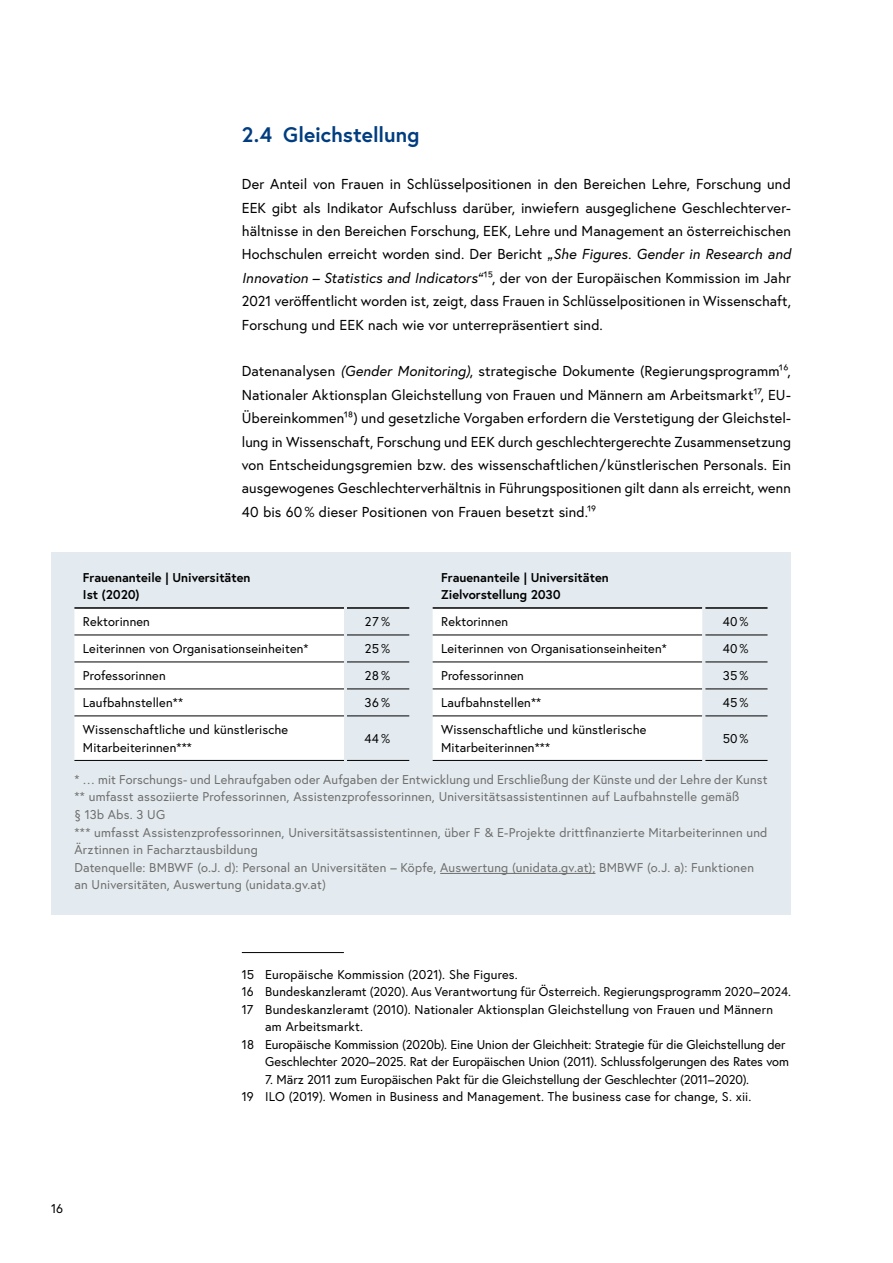
<style>
.page{position:relative;width:893px;height:1263px;background:#fff}
.page>*{position:absolute;margin:0;border:0;box-sizing:border-box;transform-origin:0 0}
.t1{font:700 21px "Europa Austria";letter-spacing:-.005em;color:#003d80}
.p_Abstand_danach{font:14.4px/23.4px "Europa Austria";letter-spacing:.01em;color:#000;text-align:justify}
.p_Fußnote{font:12.75px/17.5px "Europa Austria";letter-spacing:.005em;color:#000}
.p_Bildbeschriftung{font:12.75px/17.5px "Europa Austria";letter-spacing:.015em;color:#6f6f6e}
.td_Tabellentext{font:12.75px/17.5px "Europa Austria";letter-spacing:.01em;color:#000}
.th_Tabellenkopf{font:700 12.75px/17.5px "Europa Austria";color:#000}
.s1{font-style:italic}
</style>
<div class="page">
<div style="left:51px;top:552px;width:740px;height:362px;background:#e4ebf0"></div>
<hr style="left:242px;top:952px;width:102px;height:1px;background:#000">
<div style="left:74px;top:609px;width:270px;height:150px;background:#fff"></div>
<hr style="left:74px;top:607px;width:270px;height:2px;background:#000">
<hr style="left:347px;top:607px;width:62px;height:2px;background:#000">
<hr style="left:74px;top:635px;width:270px;height:1px;background:#000">
<hr style="left:347px;top:635px;width:62px;height:1px;background:#000">
<hr style="left:74px;top:661px;width:270px;height:1px;background:#000">
<hr style="left:347px;top:661px;width:62px;height:1px;background:#000">
<hr style="left:74px;top:688px;width:270px;height:1px;background:#000">
<hr style="left:347px;top:688px;width:62px;height:1px;background:#000">
<hr style="left:74px;top:715px;width:270px;height:1px;background:#000">
<hr style="left:347px;top:715px;width:62px;height:1px;background:#000">
<hr style="left:74px;top:760px;width:270px;height:1px;background:#000">
<hr style="left:347px;top:760px;width:62px;height:1px;background:#000">
<hr style="left:440px;top:873px;width:155px;height:1px;background:#6f6f6e">
<div style="left:433px;top:609px;width:269px;height:150px;background:#fff"></div>
<hr style="left:433px;top:607px;width:269px;height:2px;background:#000">
<hr style="left:705px;top:607px;width:62px;height:2px;background:#000">
<hr style="left:433px;top:635px;width:269px;height:1px;background:#000">
<hr style="left:705px;top:635px;width:62px;height:1px;background:#000">
<hr style="left:433px;top:661px;width:269px;height:1px;background:#000">
<hr style="left:705px;top:661px;width:62px;height:1px;background:#000">
<hr style="left:433px;top:688px;width:269px;height:1px;background:#000">
<hr style="left:705px;top:688px;width:62px;height:1px;background:#000">
<hr style="left:433px;top:715px;width:269px;height:1px;background:#000">
<hr style="left:705px;top:715px;width:62px;height:1px;background:#000">
<hr style="left:433px;top:760px;width:269px;height:1px;background:#000">
<hr style="left:705px;top:760px;width:62px;height:1px;background:#000">
<h2 class="t1" style="left:242px;top:121px;width:179px">2.4 Gleichstellung</h2>
<p class="p_Abstand_danach" style="left:242px;top:172px;width:551px">Der Anteil von Frauen in Schlüsselpositionen in den Bereichen Lehre, Forschung und EEK gibt als Indikator Aufschluss darüber, inwiefern ausgeglichene Geschlechterver&shy;hältnisse in den Bereichen Forschung, EEK, Lehre und Management an österreichischen Hochschulen erreicht worden sind. Der Bericht <span class="s1">„She Figures. Gender in Research and Innovation – Statistics and Indicators“</span>15, der von der Europäischen Kommission im Jahr 2021 veröffentlicht worden ist, zeigt, dass Frauen in Schlüsselpositionen in Wissenschaft, Forschung und EEK nach wie vor unterrepräsentiert sind.</p>
<p class="p_Abstand_danach" style="left:242px;top:359px;width:551px">Datenanalysen <span class="s1">(Gender Monitoring)</span>, strategische Dokumente (Regierungsprogramm16, Nationaler Aktionsplan Gleichstellung von Frauen und Männern am Arbeitsmarkt17, EU-Übereinkommen18) und gesetzliche Vorgaben erfordern die Verstetigung der Gleichstel&shy;lung in Wissenschaft, Forschung und EEK durch geschlechtergerechte Zusammensetzung von Entscheidungsgremien bzw. des wissenschaftlichen/künstlerischen Personals. Ein ausgewogenes Geschlechterverhältnis in Führungspositionen gilt dann als erreicht, wenn 40 bis 60 % dieser Positionen von Frauen besetzt sind.19</p>
<p class="th_Tabellenkopf" style="left:83px;top:568px;width:169px">Frauenanteile | Universitäten<br>Ist (2020)</p>
<p class="td_Tabellentext" style="left:83px;top:613px;width:68px">Rektorinnen</p>
<p class="td_Tabellentext" style="left:364px;top:613px;width:27px">27%</p>
<p class="td_Tabellentext" style="left:83px;top:640px;width:227px">Leiterinnen von Organisationseinheiten*</p>
<p class="td_Tabellentext" style="left:364px;top:640px;width:27px">25%</p>
<p class="td_Tabellentext" style="left:83px;top:667px;width:84px">Professorinnen</p>
<p class="td_Tabellentext" style="left:364px;top:667px;width:27px">28%</p>
<p class="td_Tabellentext" style="left:83px;top:694px;width:102px">Laufbahnstellen**</p>
<p class="td_Tabellentext" style="left:364px;top:694px;width:27px">36%</p>
<p class="td_Tabellentext" style="left:83px;top:721px;width:207px">Wissenschaftliche und künstlerische<br>Mitarbeiterinnen***</p>
<p class="td_Tabellentext" style="left:364px;top:730px;width:27px">44%</p>
<p class="p_Bildbeschriftung" style="left:74px;top:770px;width:695px">* … mit Forschungs- und Lehraufgaben oder Aufgaben der Entwicklung und Erschließung der Künste und der Lehre der Kunst</p>
<p class="p_Bildbeschriftung" style="left:74px;top:788px;width:666px">** umfasst assoziierte Professorinnen, Assistenzprofessorinnen, Universitätsassistentinnen auf Laufbahnstelle gemäß § 13b Abs. 3 UG</p>
<p class="p_Bildbeschriftung" style="left:74px;top:823px;width:695px">*** umfasst Assistenzprofessorinnen, Universitätsassistentinnen, über F &amp; E-Projekte drittfinanzierte Mitarbeiterinnen und<br>Ärztinnen in Facharztausbildung</p>
<p class="p_Bildbeschriftung" style="left:74px;top:858px;width:681px">Datenquelle: BMBWF (o.J. d): Personal an Universitäten – Köpfe, Auswertung (unidata.gv.at); BMBWF (o.J. a): Funktionen an Universitäten, Auswertung (unidata.gv.at)</p>
<p class="th_Tabellenkopf" style="left:441px;top:568px;width:169px">Frauenanteile | Universitäten<br>Zielvorstellung 2030</p>
<p class="td_Tabellentext" style="left:441px;top:613px;width:68px">Rektorinnen</p>
<p class="td_Tabellentext" style="left:723px;top:613px;width:27px">40%</p>
<p class="td_Tabellentext" style="left:441px;top:640px;width:227px">Leiterinnen von Organisationseinheiten*</p>
<p class="td_Tabellentext" style="left:723px;top:640px;width:27px">40%</p>
<p class="td_Tabellentext" style="left:441px;top:667px;width:84px">Professorinnen</p>
<p class="td_Tabellentext" style="left:723px;top:667px;width:27px">35%</p>
<p class="td_Tabellentext" style="left:441px;top:694px;width:102px">Laufbahnstellen**</p>
<p class="td_Tabellentext" style="left:723px;top:694px;width:27px">45%</p>
<p class="td_Tabellentext" style="left:441px;top:721px;width:207px">Wissenschaftliche und künstlerische<br>Mitarbeiterinnen***</p>
<p class="td_Tabellentext" style="left:723px;top:730px;width:27px">50%</p>
<p class="p_Fußnote" style="left:242px;top:965px;width:277px">15 Europäische Kommission (2021). She Figures.</p>
<p class="p_Fußnote" style="left:242px;top:983px;width:551px">16 Bundeskanzleramt (2020). Aus Verantwortung für Österreich. Regierungsprogramm 2020–2024.</p>
<p class="p_Fußnote" style="left:265px;top:1000px;width:509px;text-indent:-23px">17 Bundeskanzleramt (2010). Nationaler Aktionsplan Gleichstellung von Frauen und Männern am Arbeitsmarkt.</p>
<p class="p_Fußnote" style="left:242px;top:1035px;width:549px;text-align:right">18 Europäische Kommission (2020b). Eine Union der Gleichheit: Strategie für die Gleichstellung der<br>Geschlechter 2020–2025. Rat der Europäischen Union (2011). Schlussfolgerungen des Rates vom</p>
<p class="p_Fußnote" style="left:265px;top:1070px;width:485px">7. März 2011 zum Europäischen Pakt für die Gleichstellung der Geschlechter (2011–2020).</p>
<p class="p_Fußnote" style="left:242px;top:1088px;width:511px">19 ILO (2019). Women in Business and Management. The business case for change, S. xii.</p>
<p class="p_Fußnote" style="left:51px;top:1199px;width:13px">16</p>
</div>
